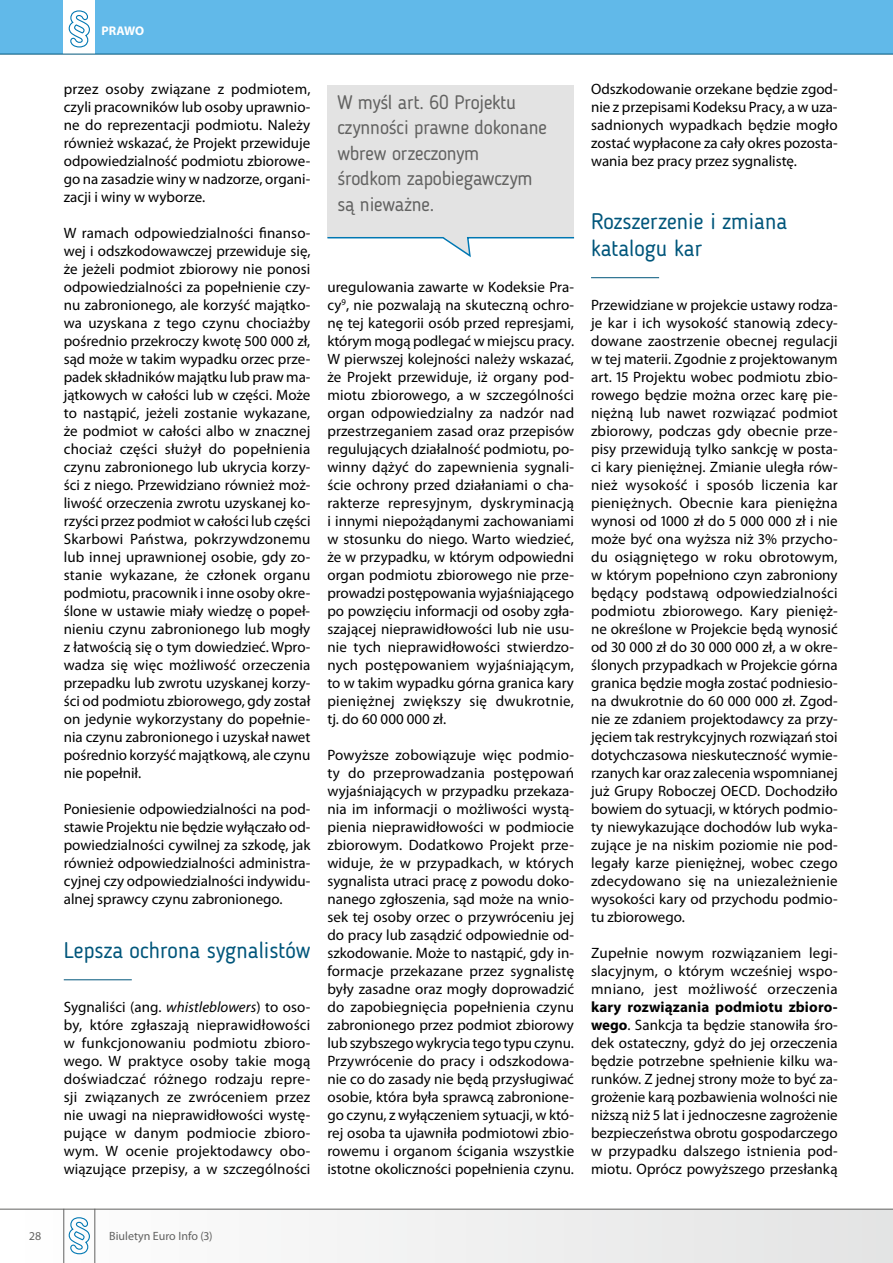
<style>
.page{position:relative;width:893px;height:1263px;background:#fff}
.page>*{position:absolute;margin:0;border:0;box-sizing:border-box;transform-origin:0 0}
.t1{font:22.5px/27px "Blogger Sans";color:#00567b}
.t2{font:19.5px/25.5px "Blogger Sans";letter-spacing:-.01em;color:#626261}
.t3{font:15px/18px "Myriad Pro";color:#000;text-align:justify}
.t4{font:700 12.6px "Myriad Pro";letter-spacing:-.005em;color:#fff}
.t5{font:12px "Myriad Pro";color:#626261}
.s1{font-style:italic}
.s2{font-weight:700}
</style>
<div class="page">
<div style="left:0;top:1209px;width:893px;height:54px;background:linear-gradient(to right,#fff,#e3e4e4)"></div>
<hr style="left:0;top:1209px;width:893px;height:1px;background:#626261">
<hr style="left:63px;top:1209px;width:1px;height:54px;background:#626261">
<hr style="left:94px;top:1209px;width:1px;height:54px;background:#626261">
<div style="left:0;top:0;width:893px;height:54px;background:#61b9e9"></div>
<div style="left:64px;top:0;width:31px;height:54px;background:#fff"></div>
<hr style="left:0;top:54px;width:893px;height:1px;background:#00567b">
<hr style="left:64px;top:979px;width:68px;height:1px;background:#00567b">
<hr style="left:591px;top:277px;width:68px;height:1px;background:#00567b">
<svg style="left:68px;top:10px;width:22px;height:38px"></svg>
<svg style="left:68px;top:1217px;width:22px;height:38px"></svg>
<div style="left:327px;top:85px;width:247px;height:153px;background:#e3e3e3"></div>
<svg style="left:327px;top:237px;width:248px;height:21px"></svg>
<p class="t4" style="left:102px;top:23px;width:44px">PRAWO</p>
<p class="t3" style="left:64px;top:80px;width:248px">przez osoby związane z podmiotem, czyli pracowników lub osoby uprawnio&shy;ne do reprezentacji podmiotu. Należy również wskazać, że Projekt przewiduje odpowiedzialność podmiotu zbiorowe&shy;go na zasadzie winy w nadzorze, organi&shy;zacji i winy w wyborze.</p>
<p class="t3" style="left:64px;top:224px;width:248px">W ramach odpowiedzialności finanso&shy;wej i odszkodowawczej przewiduje się, że jeżeli podmiot zbiorowy nie ponosi odpowiedzialności za popełnienie czy&shy;nu zabronionego, ale korzyść majątko&shy;wa uzyskana z tego czynu chociażby pośrednio przekroczy kwotę 500 000 zł, sąd może w takim wypadku orzec prze&shy;padek składników majątku lub praw ma&shy;jątkowych w całości lub w części. Może to nastąpić, jeżeli zostanie wykazane, że podmiot w całości albo w znacznej chociaż części służył do popełnienia czynu zabronionego lub ukrycia korzy&shy;ści z niego. Przewidziano również moż&shy;liwość orzeczenia zwrotu uzyskanej ko&shy;rzyści przez podmiot w całości lub części Skarbowi Państwa, pokrzywdzonemu lub innej uprawnionej osobie, gdy zo&shy;stanie wykazane, że członek organu podmiotu, pracownik i inne osoby okre&shy;ślone w ustawie miały wiedzę o popeł&shy;nieniu czynu zabronionego lub mogły z łatwością się o tym dowiedzieć. Wpro&shy;wadza się więc możliwość orzeczenia przepadku lub zwrotu uzyskanej korzy&shy;ści od podmiotu zbiorowego, gdy został on jedynie wykorzystany do popełnie&shy;nia czynu zabronionego i uzyskał nawet pośrednio korzyść majątkową, ale czynu nie popełnił.</p>
<p class="t3" style="left:64px;top:800px;width:248px">Poniesienie odpowiedzialności na pod&shy;stawie Projektu nie będzie wyłączało od&shy;powiedzialności cywilnej za szkodę, jak również odpowiedzialności administra&shy;cyjnej czy odpowiedzialności indywidu&shy;alnej sprawcy czynu zabronionego.</p>
<h1 class="t1" style="left:64px;top:937px;width:248px">Lepsza ochrona sygnalistów</h1>
<p class="t3" style="left:64px;top:998px;width:248px">Sygnaliści (ang. <span class="s1">whistleblowers</span>) to oso&shy;by, które zgłaszają nieprawidłowości w funkcjonowaniu podmiotu zbioro&shy;wego. W praktyce osoby takie mogą doświadczać różnego rodzaju repre&shy;sji związanych ze zwróceniem przez nie uwagi na nieprawidłowości wystę&shy;pujące w danym podmiocie zbioro&shy;wym. W ocenie projektodawcy obo&shy;wiązujące przepisy, a w szczególności</p>
<h2 class="t2" style="left:337px;top:89px;width:211px">W myśl art. 60 Projektu czynności prawne dokonane wbrew orzeczonym środkom zapobiegawczym są nieważne.</h2>
<p class="t3" style="left:327px;top:278px;width:248px">uregulowania zawarte w Kodeksie Pra&shy;cy<sup>9</sup>, nie pozwalają na skuteczną ochro&shy;nę tej kategorii osób przed represjami, którym mogą podlegać w miejscu pracy.<br>W pierwszej kolejności należy wskazać, że Projekt przewiduje, iż organy pod&shy;miotu zbiorowego, a w szczególności organ odpowiedzialny za nadzór nad przestrzeganiem zasad oraz przepisów regulujących działalność podmiotu, po&shy;winny dążyć do zapewnienia sygnali&shy;ście ochrony przed działaniami o cha&shy;rakterze represyjnym, dyskryminacją i innymi niepożądanymi zachowaniami w stosunku do niego. Warto wiedzieć, że w przypadku, w którym odpowiedni organ podmiotu zbiorowego nie prze&shy;prowadzi postępowania wyjaśniającego po powzięciu informacji od osoby zgła&shy;szającej nieprawidłowości lub nie usu&shy;nie tych nieprawidłowości stwierdzo&shy;nych postępowaniem wyjaśniającym, to w takim wypadku górna granica kary pieniężnej zwiększy się dwukrotnie, tj. do 60 000 000 zł.</p>
<p class="t3" style="left:327px;top:746px;width:248px">Powyższe zobowiązuje więc podmio&shy;ty do przeprowadzania postępowań wyjaśniających w przypadku przekaza&shy;nia im informacji o możliwości wystą&shy;pienia nieprawidłowości w podmiocie zbiorowym. Dodatkowo Projekt prze&shy;widuje, że w przypadkach, w których sygnalista utraci pracę z powodu doko&shy;nanego zgłoszenia, sąd może na wnio&shy;sek tej osoby orzec o przywróceniu jej do pracy lub zasądzić odpowiednie od&shy;szkodowanie. Może to nastąpić, gdy in&shy;formacje przekazane przez sygnalistę były zasadne oraz mogły doprowadzić do zapobiegnięcia popełnienia czynu zabronionego przez podmiot zbiorowy lub szybszego wykrycia tego typu czynu.<br>Przywrócenie do pracy i odszkodowa&shy;nie co do zasady nie będą przysługiwać osobie, która była sprawcą zabronione&shy;go czynu, z wyłączeniem sytuacji, w któ&shy;rej osoba ta ujawniła podmiotowi zbio&shy;rowemu i organom ścigania wszystkie istotne okoliczności popełnienia czynu.</p>
<p class="t3" style="left:591px;top:80px;width:248px">Odszkodowanie orzekane będzie zgod&shy;nie z przepisami Kodeksu Pracy, a w uza&shy;sadnionych wypadkach będzie mogło zostać wypłacone za cały okres pozosta&shy;wania bez pracy przez sygnalistę.</p>
<h1 class="t1" style="left:591px;top:208px;width:198px">Rozszerzenie i zmiana katalogu kar</h1>
<p class="t3" style="left:591px;top:296px;width:248px">Przewidziane w projekcie ustawy rodza&shy;je kar i ich wysokość stanowią zdecy&shy;dowane zaostrzenie obecnej regulacji w tej materii. Zgodnie z projektowanym art. 15 Projektu wobec podmiotu zbio&shy;rowego będzie można orzec karę pie&shy;niężną lub nawet rozwiązać podmiot zbiorowy, podczas gdy obecnie prze&shy;pisy przewidują tylko sankcję w posta&shy;ci kary pieniężnej. Zmianie uległa rów&shy;nież wysokość i sposób liczenia kar pieniężnych. Obecnie kara pieniężna wynosi od 1000 zł do 5 000 000 zł i nie może być ona wyższa niż 3% przycho&shy;du osiągniętego w roku obrotowym, w którym popełniono czyn zabroniony będący podstawą odpowiedzialności podmiotu zbiorowego. Kary pienięż&shy;ne określone w Projekcie będą wynosić od 30 000 zł do 30 000 000 zł, a w okre&shy;ślonych przypadkach w Projekcie górna granica będzie mogła zostać podniesio&shy;na dwukrotnie do 60 000 000 zł. Zgod&shy;nie ze zdaniem projektodawcy za przy&shy;jęciem tak restrykcyjnych rozwiązań stoi dotychczasowa nieskuteczność wymie&shy;rzanych kar oraz zalecenia wspomnianej już Grupy Roboczej OECD. Dochodziło bowiem do sytuacji, w których podmio&shy;ty niewykazujące dochodów lub wyka&shy;zujące je na niskim poziomie nie pod&shy;legały karze pieniężnej, wobec czego zdecydowano się na uniezależnienie wysokości kary od przychodu podmio&shy;tu zbiorowego.</p>
<p class="t3" style="left:591px;top:944px;width:248px">Zupełnie nowym rozwiązaniem legi&shy;slacyjnym, o którym wcześniej wspo&shy;mniano, jest możliwość orzeczenia</p>
<p class="t3" style="left:591px;top:998px;width:248px"><span class="s2">kary rozwiązania podmiotu zbioro&shy;wego</span>. Sankcja ta będzie stanowiła śro&shy;dek ostateczny, gdyż do jej orzeczenia będzie potrzebne spełnienie kilku wa&shy;runków. Z jednej strony może to być za&shy;grożenie karą pozbawienia wolności nie niższą niż 5 lat i jednoczesne zagrożenie bezpieczeństwa obrotu gospodarczego w przypadku dalszego istnienia pod&shy;miotu. Oprócz powyższego przesłanką</p>
<p class="t5" style="left:30px;top:1228px;width:13px">28</p>
<p class="t5" style="left:109px;top:1228px;width:105px">Biuletyn Euro Info (3)</p>
</div>
